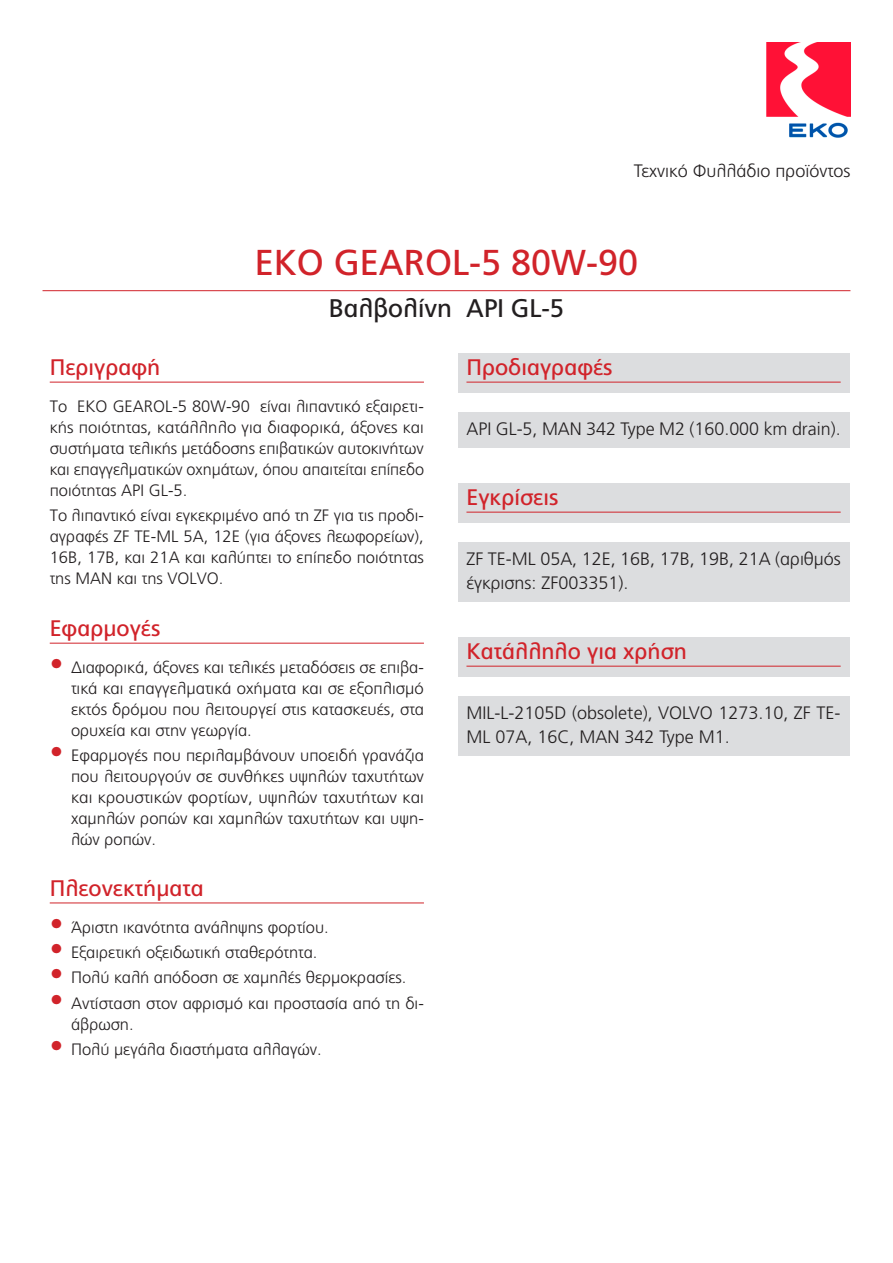
<style>
.page{position:relative;width:893px;height:1263px;background:#fff}
.page>*{position:absolute;margin:0;border:0;box-sizing:border-box;transform-origin:0 0}
.t1{font:36px "PF Catalog Poly";color:#d1232a}
.t2{font:25.5px "PF Catalog";color:#231f20}
.t3{font:22.5px "PF Catalog Poly";color:#d1232a}
.t4{font:300 18px/24px "PF Catalog";color:#231f20}
.t5{font:300 16.5px/21px "PF Catalog";color:#231f20;text-align:justify}
.s1{font-size:27px;color:#d1232a}
</style>
<div class="page">
<hr style="left:43px;top:290px;width:807px;height:1px;background:#d1232a">
<hr style="left:50px;top:382px;width:374px;height:1px;background:#d1232a">
<hr style="left:50px;top:643px;width:374px;height:1px;background:#d1232a">
<hr style="left:50px;top:902px;width:374px;height:1px;background:#d1232a">
<div style="left:458px;top:353px;width:391px;height:39px;background:#dcdddf"></div>
<hr style="left:466px;top:382px;width:375px;height:1px;background:#d1232a">
<div style="left:458px;top:413px;width:391px;height:35px;background:#dcdddf"></div>
<div style="left:458px;top:483px;width:391px;height:39px;background:#dcdddf"></div>
<hr style="left:466px;top:512px;width:375px;height:1px;background:#d1232a">
<div style="left:458px;top:543px;width:391px;height:59px;background:#dcdddf"></div>
<div style="left:458px;top:637px;width:391px;height:39px;background:#dcdddf"></div>
<hr style="left:466px;top:666px;width:375px;height:1px;background:#d1232a">
<div style="left:458px;top:697px;width:391px;height:59px;background:#dcdddf"></div>
<img style="left:767px;top:43px;width:83px;height:95px">
<p class="t4" style="left:634px;top:159px;width:218px">Τεχνικό Φυλλάδιο προϊόντος</p>
<h1 class="t1" style="left:255px;top:242px;width:385px">EKO GEAROL-5 80W-90</h1>
<h2 class="t2" style="left:329px;top:294px;width:237px">Βαλβολίνη API GL-5</h2>
<h3 class="t3" style="left:50px;top:354px;width:112px">Περιγραφή</h3>
<p class="t5" style="left:50px;top:396px;width:376px">Το EKO GEAROL-5 80W-90 είναι λιπαντικό εξαιρετι&shy;κής ποιότητας, κατάλληλο για διαφορικά, άξονες και συστήματα τελικής μετάδοσης επιβατικών αυτοκινήτων και επαγγελματικών οχημάτων, όπου απαιτείται επίπεδο ποιότητας API GL-5.</p>
<p class="t5" style="left:50px;top:505px;width:376px">Το λιπαντικό είναι εγκεκριμένο από τη ZF για τις προδι&shy;αγραφές ZF TE-ML 5A, 12E (για άξονες λεωφορείων), 16B, 17B, και 21A και καλύπτει το επίπεδο ποιότητας της MAN και της VOLVO.</p>
<h3 class="t3" style="left:50px;top:615px;width:112px">Εφαρμογές</h3>
<p class="t5" style="left:71px;top:657px;width:355px;text-indent:-21px"><span class="s1">•</span> Διαφορικά, άξονες και τελικές μεταδόσεις σε επιβα&shy;τικά και επαγγελματικά οχήματα και σε εξοπλισμό εκτός δρόμου που λειτουργεί στις κατασκευές, στα ορυχεία και στην γεωργία.</p>
<p class="t5" style="left:71px;top:745px;width:355px;text-indent:-21px"><span class="s1">•</span> Εφαρμογές που περιλαμβάνουν υποειδή γρανάζια που λειτουργούν σε συνθήκες υψηλών ταχυτήτων και κρουστικών φορτίων, υψηλών ταχυτήτων και χαμηλών ροπών και χαμηλών ταχυτήτων και υψη&shy;λών ροπών.</p>
<h3 class="t3" style="left:50px;top:875px;width:156px">Πλεονεκτήματα</h3>
<p class="t5" style="left:50px;top:917px;width:280px"><span class="s1">•</span> Άριστη ικανότητα ανάληψης φορτίου.</p>
<p class="t5" style="left:50px;top:942px;width:269px"><span class="s1">•</span> Εξαιρετική οξειδωτική σταθερότητα.</p>
<p class="t5" style="left:50px;top:967px;width:358px"><span class="s1">•</span> Πολύ καλή απόδοση σε χαμηλές θερμοκρασίες.</p>
<p class="t5" style="left:71px;top:993px;width:354px;text-indent:-21px"><span class="s1">•</span> Αντίσταση στον αφρισμό και προστασία από τη δι&shy;άβρωση.</p>
<p class="t5" style="left:50px;top:1039px;width:273px"><span class="s1">•</span> Πολύ μεγάλα διαστήματα αλλαγών.</p>
<h3 class="t3" style="left:466px;top:354px;width:148px">Προδιαγραφές</h3>
<p class="t4" style="left:466px;top:417px;width:376px">API GL-5, MAN 342 Type M2 (160.000 km drain).</p>
<h3 class="t3" style="left:466px;top:484px;width:93px">Εγκρίσεις</h3>
<p class="t4" style="left:466px;top:547px;width:376px">ZF TE-ML 05A, 12E, 16B, 17B, 19B, 21A (αριθμός έγκρισης: ZF003351).</p>
<h3 class="t3" style="left:466px;top:638px;width:222px">Κατάλληλο για χρήση</h3>
<p class="t4" style="left:466px;top:701px;width:376px">MIL-L-2105D (obsolete), VOLVO 1273.10, ZF TE-<br>ML 07A, 16C, MAN 342 Type M1.</p>
</div>
